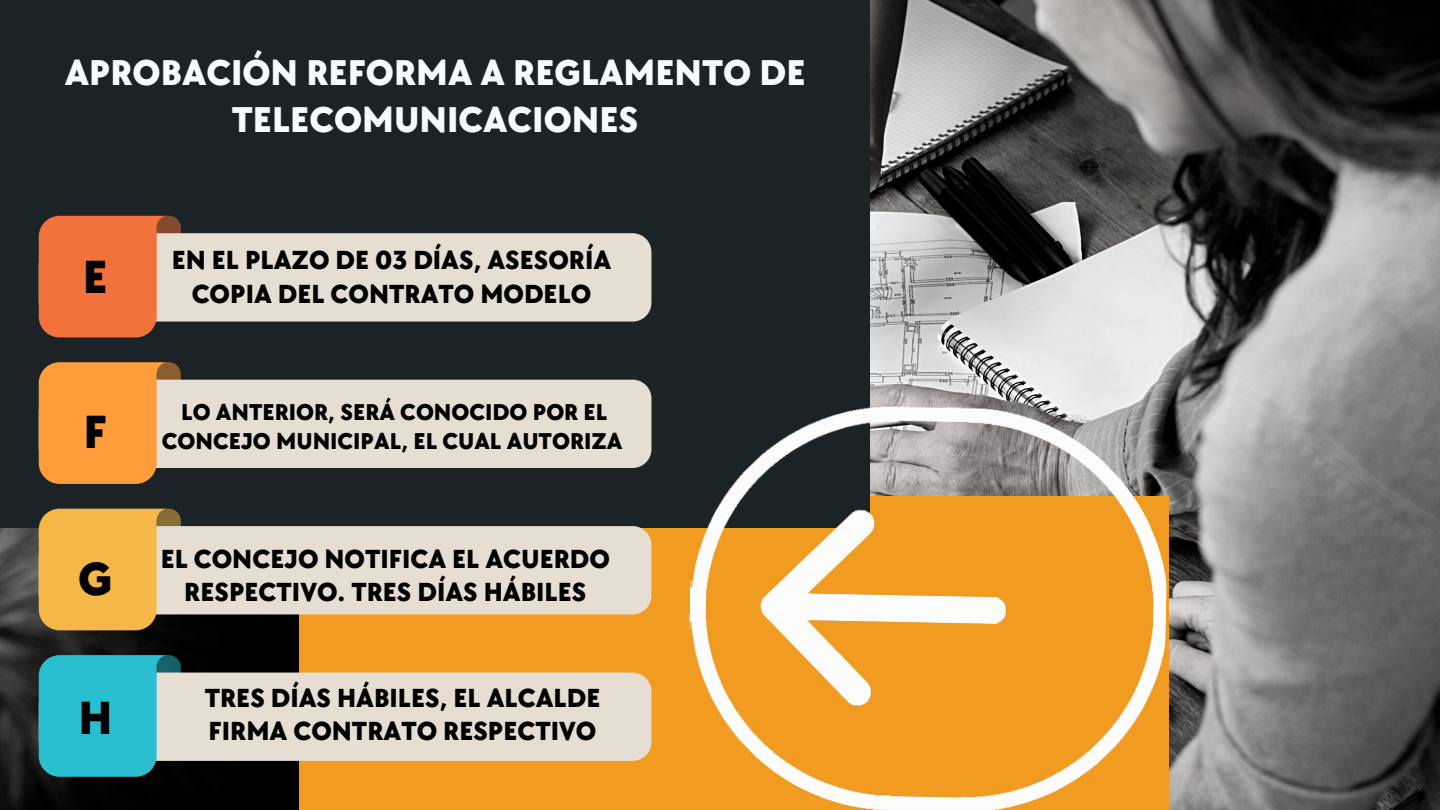
<style>
.page{position:relative;width:1440px;height:810px;background:#fff}
.page>*{position:absolute;margin:0;border:0;box-sizing:border-box;transform-origin:0 0}
.t1{font:800 48px "TT Chocolates";color:#000}
.t2{font:800 37px/46.5px "TT Chocolates";color:#f6fcfe;text-align:center}
.t3{font:800 27px/33.8px "TT Chocolates";color:#000;text-align:center}
.t4{font:800 23.6px/29.5px "TT Chocolates";color:#000;text-align:center}
</style>
<div class="page">
<img style="left:0;top:0;width:1440px;height:810px">
<div style="left:299px;top:496px;width:870px;height:314px;background:#f19b20"></div>
<div style="left:0;top:0;width:870px;height:527px;background:#1c2327"></div>
<div style="left:181px;top:233px;width:470px;height:89px;background:#e6ded2"></div>
<svg style="left:39px;top:216px;width:142px;height:121px;background:#e57b4c"></svg>
<div style="left:181px;top:673px;width:470px;height:88px;background:#e6ded2"></div>
<svg style="left:39px;top:655px;width:142px;height:122px;background:#3eb8c5"></svg>
<div style="left:181px;top:380px;width:470px;height:88px;background:#e6ded2"></div>
<svg style="left:39px;top:362px;width:142px;height:122px;background:#ef9e4e"></svg>
<div style="left:181px;top:526px;width:470px;height:88px;background:#e6ded2"></div>
<svg style="left:39px;top:509px;width:142px;height:121px;background:#e7b356"></svg>
<img style="left:686px;top:403px;width:484px;height:407px">
<h2 class="t2" style="left:65px;top:51px;width:742px">APROBACIÓN REFORMA A REGLAMENTO DE<br>TELECOMUNICACIONES</h2>
<h1 class="t1" style="left:83px;top:250px;width:26px">E</h1>
<h1 class="t1" style="left:84px;top:405px;width:25px">F</h1>
<h1 class="t1" style="left:78px;top:552px;width:36px">G</h1>
<h1 class="t1" style="left:78px;top:691px;width:36px">H</h1>
<p class="t3" style="left:172px;top:244px;width:441px">EN EL PLAZO DE 03 DÍAS, ASESORÍA<br>COPIA DEL CONTRATO MODELO</p>
<p class="t4" style="left:162px;top:398px;width:462px">LO ANTERIOR, SERÁ CONOCIDO POR EL<br>CONCEJO MUNICIPAL, EL CUAL AUTORIZA</p>
<p class="t3" style="left:161px;top:543px;width:451px">EL CONCEJO NOTIFICA EL ACUERDO<br>RESPECTIVO. TRES DÍAS HÁBILES</p>
<p class="t3" style="left:205px;top:682px;width:397px;text-align:left">TRES DÍAS HÁBILES, EL ALCALDE<br>FIRMA CONTRATO RESPECTIVO</p>
</div>
